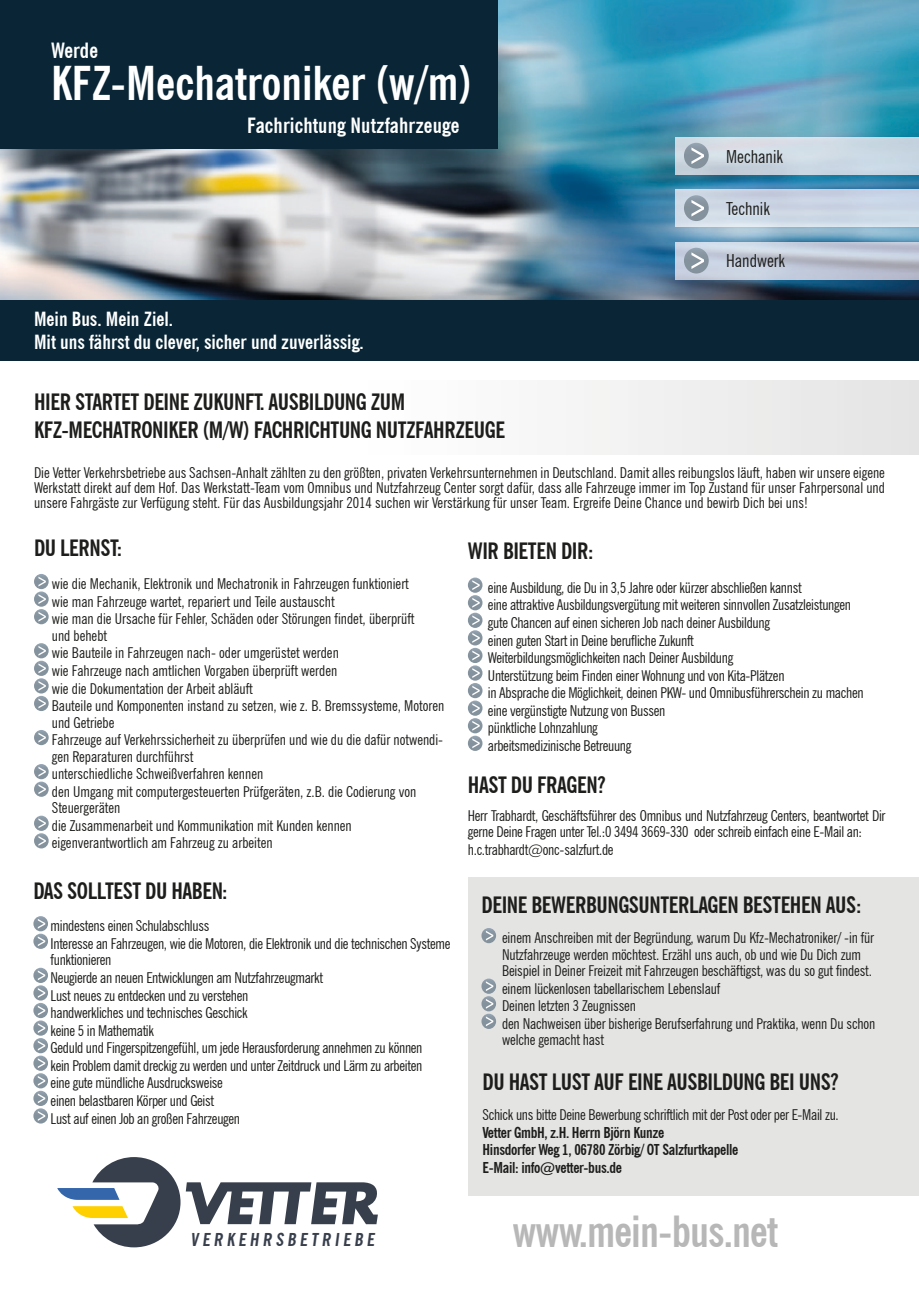
<style>
.page{position:relative;width:919px;height:1289px;background:#fff}
.page>*{position:absolute;margin:0;border:0;box-sizing:border-box;transform-origin:0 0}
.t1{font:700 condensed 46.5px "News Gothic BT";color:#fff}
.t2{font:700 condensed 42.75px "News Gothic BT";letter-spacing:-.02em;color:#b7b7b7}
.t3{font:700 condensed 22.5px/28px "News Gothic BT";letter-spacing:-.02em;color:#1d1d1b}
.t4{font:700 condensed 21px "News Gothic BT";letter-spacing:.005em;color:#fff}
.t5{font:700 condensed 19.5px/23.4px "News Gothic BT";color:#fff}
.t6{font:condensed 18px "News Gothic BT";color:#1d1d1b}
.t7{font:700 condensed 17.7px "News Gothic BT";color:#383f4c}
.t8{font:condensed 15px/17.4px "News Gothic BT";letter-spacing:-.02em;color:#1d1d1b}
.t9{font:condensed 15px/17.2px "News Gothic BT";color:#1d1d1b}
.t10{font:700 condensed 15px/17.5px "News Gothic BT";letter-spacing:-.02em;color:#1d1d1b}
</style>
<div class="page">
<div style="left:0;top:381px;width:918px;height:73px;background:linear-gradient(to right,#fff,#e8e8e8)"></div>
<img style="left:0;top:0;width:918px;height:300px">
<div style="left:0;top:0;width:497px;height:149px;background:#0a2636"></div>
<div style="left:0;top:300px;width:918px;height:60px;background:#0a2636"></div>
<img style="left:675px;top:137px;width:243px;height:37px">
<img style="left:675px;top:189px;width:243px;height:38px">
<img style="left:675px;top:242px;width:243px;height:37px">
<svg style="left:684px;top:248px;width:24px;height:25px"></svg>
<svg style="left:684px;top:195px;width:24px;height:26px"></svg>
<svg style="left:684px;top:143px;width:24px;height:26px"></svg>
<svg style="left:34px;top:574px;width:15px;height:15px"></svg>
<svg style="left:38px;top:576px;width:8px;height:10px"></svg>
<svg style="left:34px;top:591px;width:15px;height:15px"></svg>
<svg style="left:38px;top:594px;width:8px;height:10px"></svg>
<svg style="left:34px;top:609px;width:15px;height:15px"></svg>
<svg style="left:38px;top:611px;width:8px;height:10px"></svg>
<svg style="left:34px;top:643px;width:15px;height:15px"></svg>
<svg style="left:38px;top:646px;width:8px;height:9px"></svg>
<svg style="left:34px;top:660px;width:15px;height:16px"></svg>
<svg style="left:38px;top:663px;width:8px;height:10px"></svg>
<svg style="left:34px;top:678px;width:15px;height:15px"></svg>
<svg style="left:38px;top:681px;width:8px;height:10px"></svg>
<svg style="left:34px;top:696px;width:15px;height:15px"></svg>
<svg style="left:38px;top:698px;width:8px;height:10px"></svg>
<svg style="left:34px;top:730px;width:15px;height:15px"></svg>
<svg style="left:38px;top:732px;width:8px;height:10px"></svg>
<svg style="left:34px;top:764px;width:15px;height:15px"></svg>
<svg style="left:38px;top:766px;width:8px;height:10px"></svg>
<svg style="left:34px;top:781px;width:15px;height:15px"></svg>
<svg style="left:38px;top:784px;width:8px;height:10px"></svg>
<svg style="left:34px;top:815px;width:15px;height:15px"></svg>
<svg style="left:38px;top:818px;width:8px;height:10px"></svg>
<svg style="left:34px;top:833px;width:15px;height:15px"></svg>
<svg style="left:38px;top:836px;width:8px;height:9px"></svg>
<svg style="left:33px;top:916px;width:15px;height:15px"></svg>
<svg style="left:38px;top:918px;width:7px;height:10px"></svg>
<svg style="left:33px;top:933px;width:15px;height:15px"></svg>
<svg style="left:38px;top:936px;width:7px;height:10px"></svg>
<svg style="left:33px;top:967px;width:15px;height:15px"></svg>
<svg style="left:38px;top:970px;width:7px;height:10px"></svg>
<svg style="left:33px;top:985px;width:15px;height:15px"></svg>
<svg style="left:38px;top:988px;width:7px;height:9px"></svg>
<svg style="left:33px;top:1002px;width:15px;height:16px"></svg>
<svg style="left:38px;top:1005px;width:7px;height:10px"></svg>
<svg style="left:33px;top:1020px;width:15px;height:15px"></svg>
<svg style="left:38px;top:1023px;width:7px;height:10px"></svg>
<svg style="left:33px;top:1038px;width:15px;height:15px"></svg>
<svg style="left:38px;top:1040px;width:7px;height:10px"></svg>
<svg style="left:33px;top:1055px;width:15px;height:15px"></svg>
<svg style="left:38px;top:1058px;width:7px;height:10px"></svg>
<svg style="left:33px;top:1073px;width:15px;height:15px"></svg>
<svg style="left:38px;top:1075px;width:7px;height:10px"></svg>
<svg style="left:33px;top:1090px;width:15px;height:15px"></svg>
<svg style="left:38px;top:1093px;width:7px;height:10px"></svg>
<svg style="left:33px;top:1108px;width:15px;height:15px"></svg>
<svg style="left:38px;top:1110px;width:7px;height:10px"></svg>
<svg style="left:468px;top:577px;width:14px;height:15px"></svg>
<svg style="left:472px;top:580px;width:7px;height:10px"></svg>
<svg style="left:468px;top:595px;width:14px;height:15px"></svg>
<svg style="left:472px;top:598px;width:7px;height:9px"></svg>
<svg style="left:468px;top:612px;width:14px;height:16px"></svg>
<svg style="left:472px;top:615px;width:7px;height:10px"></svg>
<svg style="left:468px;top:630px;width:14px;height:15px"></svg>
<svg style="left:472px;top:633px;width:7px;height:10px"></svg>
<svg style="left:468px;top:648px;width:14px;height:15px"></svg>
<svg style="left:472px;top:650px;width:7px;height:10px"></svg>
<svg style="left:468px;top:665px;width:14px;height:15px"></svg>
<svg style="left:472px;top:668px;width:7px;height:10px"></svg>
<svg style="left:468px;top:683px;width:14px;height:15px"></svg>
<svg style="left:472px;top:685px;width:7px;height:10px"></svg>
<svg style="left:468px;top:700px;width:14px;height:15px"></svg>
<svg style="left:472px;top:703px;width:7px;height:10px"></svg>
<svg style="left:468px;top:718px;width:14px;height:15px"></svg>
<svg style="left:472px;top:720px;width:7px;height:10px"></svg>
<svg style="left:468px;top:735px;width:14px;height:16px"></svg>
<svg style="left:472px;top:738px;width:7px;height:10px"></svg>
<svg style="left:186px;top:1182px;width:192px;height:42px"></svg>
<svg style="left:57px;top:1157px;width:123px;height:90px"></svg>
<div style="left:468px;top:877px;width:450px;height:318px;background:#e4e4e3"></div>
<svg style="left:481px;top:928px;width:15px;height:15px"></svg>
<svg style="left:486px;top:930px;width:7px;height:10px"></svg>
<svg style="left:481px;top:978px;width:15px;height:15px"></svg>
<svg style="left:486px;top:981px;width:7px;height:10px"></svg>
<svg style="left:481px;top:996px;width:15px;height:15px"></svg>
<svg style="left:486px;top:998px;width:7px;height:10px"></svg>
<svg style="left:481px;top:1013px;width:15px;height:15px"></svg>
<svg style="left:486px;top:1016px;width:7px;height:10px"></svg>
<h3 class="t4" style="left:51px;top:38px;width:49px">Werde</h3>
<h1 class="t1" style="left:51px;top:55px;width:422px">KFZ-Mechatroniker (w/m)</h1>
<h3 class="t4" style="left:247px;top:113px;width:214px">Fachrichtung Nutzfahrzeuge</h3>
<h3 class="t5" style="left:34px;top:307px;width:331px">Mein Bus. Mein Ziel.<br>Mit uns fährst du clever, sicher und zuverlässig.</h3>
<p class="t6" style="left:726px;top:145px;width:59px">Mechanik</p>
<p class="t6" style="left:726px;top:198px;width:46px">Technik</p>
<p class="t6" style="left:726px;top:250px;width:61px">Handwerk</p>
<h3 class="t3" style="left:34px;top:387px;width:472px">HIER STARTET DEINE ZUKUNFT. AUSBILDUNG ZUM<br>KFZ-MECHATRONIKER (M/W) FACHRICHTUNG NUTZFAHRZEUGE</h3>
<p class="t8" style="left:34px;top:465px;width:852px;line-height:15px;text-align:justify">Die Vetter Verkehrsbetriebe aus Sachsen-Anhalt zählten zu den größten, privaten Verkehrsunternehmen in Deutschland. Damit alles reibungslos läuft, haben wir unsere eigene Werkstatt direkt auf dem Hof. Das Werkstatt-Team vom Omnibus und Nutzfahrzeug Center sorgt dafür, dass alle Fahrzeuge immer im Top Zustand für unser Fahrpersonal und unsere Fahrgäste zur Verfügung steht. Für das Ausbildungsjahr 2014 suchen wir Verstärkung für unser Team. Ergreife Deine Chance und bewirb Dich bei uns!</p>
<h3 class="t3" style="left:34px;top:533px;width:90px">DU LERNST:</h3>
<p class="t9" style="left:52px;top:575px;width:394px">wie die Mechanik, Elektronik und Mechatronik in Fahrzeugen funktioniert<br>wie man Fahrzeuge wartet, repariert und Teile austauscht<br>wie man die Ursache für Fehler, Schäden oder Störungen findet, überprüft<br>und behebt<br>wie Bauteile in Fahrzeugen nach- oder umgerüstet werden<br>wie Fahrzeuge nach amtlichen Vorgaben überprüft werden<br>wie die Dokumentation der Arbeit abläuft<br>Bauteile und Komponenten instand zu setzen, wie z. B. Bremssysteme, Motoren und Getriebe<br>Fahrzeuge auf Verkehrssicherheit zu überprüfen und wie du die dafür notwendi&shy;gen Reparaturen durchführst<br>unterschiedliche Schweißverfahren kennen<br>den Umgang mit computergesteuerten Prüfgeräten, z.B. die Codierung von Steuergeräten<br>die Zusammenarbeit und Kommunikation mit Kunden kennen eigenverantwortlich am Fahrzeug zu arbeiten</p>
<h3 class="t3" style="left:33px;top:876px;width:195px">DAS SOLLTEST DU HABEN:</h3>
<p class="t8" style="left:51px;top:917px;width:401px">mindestens einen Schulabschluss<br>Interesse an Fahrzeugen, wie die Motoren, die Elektronik und die technischen Systeme funktionieren<br>Neugierde an neuen Entwicklungen am Nutzfahrzeugmarkt<br>Lust neues zu entdecken und zu verstehen<br>handwerkliches und technisches Geschick<br>keine 5 in Mathematik<br>Geduld und Fingerspitzengefühl, um jede Herausforderung annehmen zu können<br>kein Problem damit dreckig zu werden und unter Zeitdruck und Lärm zu arbeiten<br>eine gute mündliche Ausdrucksweise<br>einen belastbaren Körper und Geist<br>Lust auf einen Job an großen Fahrzeugen</p>
<h3 class="t3" style="left:468px;top:537px;width:127px">WIR BIETEN DIR:</h3>
<p class="t8" style="left:488px;top:578px;width:377px">eine Ausbildung, die Du in 3,5 Jahre oder kürzer abschließen kannst<br>eine attraktive Ausbildungsvergütung mit weiteren sinnvollen Zusatzleistungen gute Chancen auf einen sicheren Job nach deiner Ausbildung<br>einen guten Start in Deine berufliche Zukunft<br>Weiterbildungsmöglichkeiten nach Deiner Ausbildung<br>Unterstützung beim Finden einer Wohnung und von Kita-Plätzen<br>in Absprache die Möglichkeit, deinen PKW- und Omnibusführerschein zu machen eine vergünstigte Nutzung von Bussen<br>pünktliche Lohnzahlung<br>arbeitsmedizinische Betreuung</p>
<h3 class="t3" style="left:468px;top:770px;width:139px">HAST DU FRAGEN?</h3>
<p class="t8" style="left:468px;top:806px;width:419px">Herr Trabhardt, Geschäftsführer des Omnibus und Nutzfahrzeug Centers, beantwortet Dir gerne Deine Fragen unter Tel.:0 3494 3669-330 oder schreib einfach eine E-Mail an: h.c.trabhardt@onc-salzfurt.de</p>
<h3 class="t3" style="left:481px;top:890px;width:381px">DEINE BEWERBUNGSUNTERLAGEN BESTEHEN AUS:</h3>
<p class="t8" style="left:502px;top:929px;width:375px">einem Anschreiben mit der Begründung, warum Du Kfz-Mechatroniker/ -in für Nutzfahrzeuge werden möchtest. Erzähl uns auch, ob und wie Du Dich zum Beispiel in Deiner Freizeit mit Fahrzeugen beschäftigst, was du so gut findest. einem lückenlosen tabellarischem Lebenslauf<br>Deinen letzten 3 Zeugnissen<br>den Nachweisen über bisherige Berufserfahrung und Praktika, wenn Du schon welche gemacht hast</p>
<h3 class="t3" style="left:482px;top:1067px;width:357px">DU HAST LUST AUF EINE AUSBILDUNG BEI UNS?</h3>
<p class="t8" style="left:482px;top:1106px;width:358px">Schick uns bitte Deine Bewerbung schriftlich mit der Post oder per E-Mail zu.</p>
<p class="t10" style="left:482px;top:1123px;width:257px">Vetter GmbH, z.H. Herrn Björn Kunze<br>Hinsdorfer Weg 1, 06780 Zörbig/ OT Salzfurtkapelle<br>E-Mail: info@vetter-bus.de</p>
<p class="t7" style="left:190px;top:1228px;width:188px">VERKEHRSBETRIEBE</p>
<h2 class="t2" style="left:512px;top:1205px;width:267px">www.mein-bus.net</h2>
</div>
